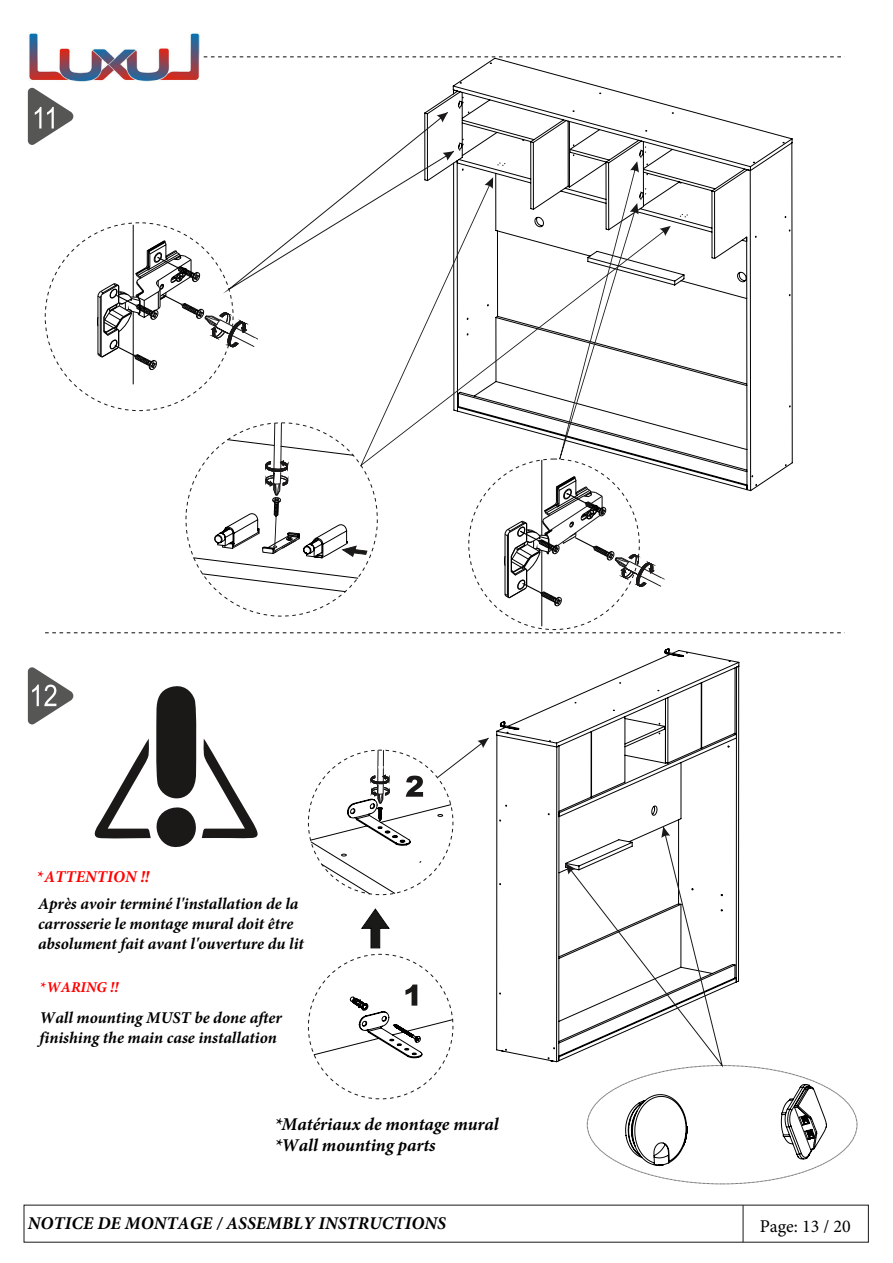
<style>
.page{position:relative;width:893px;height:1263px;background:#fff}
.page>*{position:absolute;margin:0;border:0;box-sizing:border-box;transform-origin:0 0}
.t1{font:italic 700 18px/21.6px "Minion Pro";color:#000}
.t2{font:18px "Minion Pro";color:#000}
.t3{font:italic 700 16.5px/19.8px "Minion Pro";color:#000}
.t4{font:italic 700 16.5px "Minion Pro";color:#f00}
.t5{font:italic 700 15px "Minion Pro";color:#f00}
.s1{font-style:normal}
</style>
<div class="page">
<svg style="left:45px;top:632px;width:800px;height:1px"></svg>
<svg style="left:28px;top:667px;width:45px;height:57px"></svg>
<svg style="left:204px;top:56px;width:641px;height:1px"></svg>
<svg style="left:28px;top:88px;width:45px;height:57px"></svg>
<hr style="left:743px;top:1205px;width:1px;height:37px;background:#1a1918">
<svg style="left:425px;top:58px;width:367px;height:433px"></svg>
<svg style="left:497px;top:649px;width:242px;height:413px"></svg>
<hr style="left:133px;top:312px;width:1px;height:72px;background:#000">
<svg style="left:97px;top:112px;width:357px;height:258px"></svg>
<svg style="left:185px;top:422px;width:193px;height:195px"></svg>
<hr style="left:541px;top:550px;width:1px;height:76px;background:#000">
<hr style="left:541px;top:460px;width:1px;height:75px;background:#000">
<svg style="left:504px;top:476px;width:161px;height:141px"></svg>
<svg style="left:360px;top:177px;width:311px;height:290px"></svg>
<svg style="left:559px;top:161px;width:80px;height:298px"></svg>
<svg style="left:626px;top:1094px;width:61px;height:71px"></svg>
<svg style="left:781px;top:1084px;width:45px;height:75px"></svg>
<svg style="left:565px;top:826px;width:158px;height:241px"></svg>
<svg style="left:94px;top:686px;width:164px;height:162px"></svg>
<svg style="left:680px;top:214px;width:7px;height:3px"></svg>
<svg style="left:498px;top:163px;width:7px;height:3px"></svg>
<svg style="left:307px;top:737px;width:182px;height:363px"></svg>
<img style="left:29px;top:32px;width:171px;height:49px">
<p class="t4" style="left:38px;top:864px;width:113px"><span class="s1">*</span>ATTENTION !!</p>
<p class="t3" style="left:38px;top:893px;width:267px">Après avoir terminé l'installation de la carrosserie le montage mural doit être absolument fait avant l'ouverture du lit</p>
<p class="t5" style="left:41px;top:977px;width:79px"><span class="s1">*</span>WARING !!</p>
<p class="t3" style="left:40px;top:1008px;width:244px">Wall mounting MUST be done after finishing the main case installation</p>
<p class="t1" style="left:274px;top:1113px;width:226px">*Matériaux de montage mural *Wall mounting parts</p>
<p class="t1" style="left:28px;top:1212px;width:419px">NOTICE DE MONTAGE / ASSEMBLY INSTRUCTIONS</p>
<p class="t2" style="left:760px;top:1214px;width:92px">Page: 13 / 20</p>
</div>
